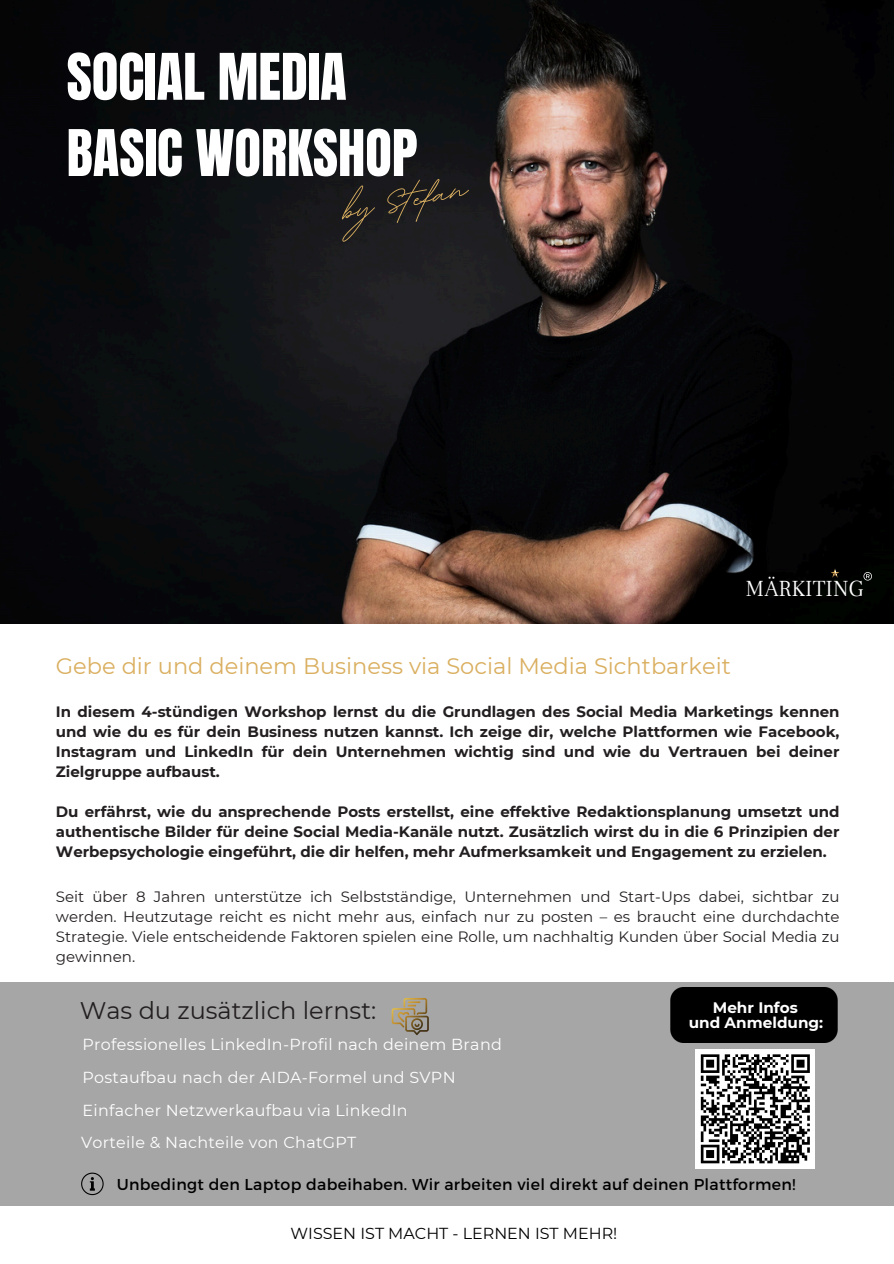
<style>
.page{position:relative;width:894px;height:1264px;background:#fff}
.page>*{position:absolute;margin:0;border:0;box-sizing:border-box;transform-origin:0 0}
.t1{font:700 56.4px "BD Script";color:#daaf60}
.t2{font:54.6px/76.2px "Anton";color:#fff}
.t3{font:24px "Montserrat";color:#231f20}
.t4{font:22.5px "Montserrat";color:#daaf60}
.t5{font:300 22.5px "Frank Ruhl Libre";color:#fff}
.t6{font:15.9px "Montserrat";letter-spacing:.02em;color:#fff}
.t7{font:15.9px "Montserrat";color:#000}
.t8{font:15.75px "Montserrat";letter-spacing:.02em;color:#000}
.t9{font:700 15.15px/15.5px "Montserrat";color:#fff;text-align:center}
.t10{font:700 15px/20px "Montserrat";color:#231f20;text-align:justify}
.t11{font:15px/20.2px "Montserrat";color:#231f20;text-align:justify}
</style>
<div class="page">
<div style="left:0;top:982px;width:893px;height:224px;background:#a6a6a6"></div>
<img style="left:0;top:0;width:893px;height:623px">
<svg style="left:830px;top:568px;width:9px;height:9px"></svg>
<svg style="left:863px;top:572px;width:8px;height:8px"></svg>
<svg style="left:391px;top:998px;width:38px;height:37px"></svg>
<svg style="left:81px;top:1172px;width:23px;height:23px"></svg>
<div style="left:670px;top:987px;width:166px;height:55px;background:#000"></div>
<div style="left:695px;top:1049px;width:119px;height:119px;background:#fff"></div>
<svg style="left:700px;top:1054px;width:110px;height:110px"></svg>
<h6 class="t2" style="left:67px;top:40px;width:352px">SOCIAL MEDIA<br>BASIC WORKSHOP</h6>
<h6 class="t1" style="left:335px;top:175px;width:128px;rotate:-11deg">by Stefan</h6>
<p class="t5" style="left:745px;top:574px;width:119px">MÄRKITING</p>
<h4 class="t4" style="left:56px;top:652px;width:676px">Gebe dir und deinem Business via Social Media Sichtbarkeit</h4>
<p class="t10" style="left:56px;top:701px;width:785px">In diesem 4-stündigen Workshop lernst du die Grundlagen des Social Media Marketings kennen und wie du es für dein Business nutzen kannst. Ich zeige dir, welche Plattformen wie Facebook, Instagram und LinkedIn für dein Unternehmen wichtig sind und wie du Vertrauen bei deiner Zielgruppe aufbaust.</p>
<p class="t10" style="left:56px;top:801px;width:785px">Du erfährst, wie du ansprechende Posts erstellst, eine effektive Redaktionsplanung umsetzt und authentische Bilder für deine Social Media-Kanäle nutzt. Zusätzlich wirst du in die 6 Prinzipien der Werbepsychologie eingeführt, die dir helfen, mehr Aufmerksamkeit und Engagement zu erzielen.</p>
<p class="t11" style="left:56px;top:886px;width:785px">Seit über 8 Jahren unterstütze ich Selbstständige, Unternehmen und Start-Ups dabei, sichtbar zu werden. Heutzutage reicht es nicht mehr aus, einfach nur zu posten – es braucht eine durchdachte Strategie. Viele entscheidende Faktoren spielen eine Rolle, um nachhaltig Kunden über Social Media zu gewinnen.</p>
<h3 class="t3" style="left:80px;top:996px;width:298px">Was du zusätzlich lernst:</h3>
<p class="t9" style="left:688px;top:999px;width:136px">Mehr Infos<br>und Anmeldung:</p>
<h2 class="t6" style="left:82px;top:1035px;width:420px">Professionelles LinkedIn-Profil nach deinem Brand</h2>
<p class="t6" style="left:82px;top:1067px;width:374px">Postaufbau nach der AIDA-Formel und SVPN</p>
<p class="t6" style="left:82px;top:1100px;width:326px">Einfacher Netzwerkaufbau via LinkedIn</p>
<h1 class="t6" style="left:81px;top:1132px;width:276px">Vorteile &amp; Nachteile von ChatGPT</h1>
<p class="t8" style="left:117px;top:1174px;width:680px">Unbedingt den Laptop dabeihaben. Wir arbeiten viel direkt auf deinen Plattformen!</p>
<h4 class="t7" style="left:290px;top:1223px;width:328px">WISSEN IST MACHT - LERNEN IST MEHR!</h4>
</div>
